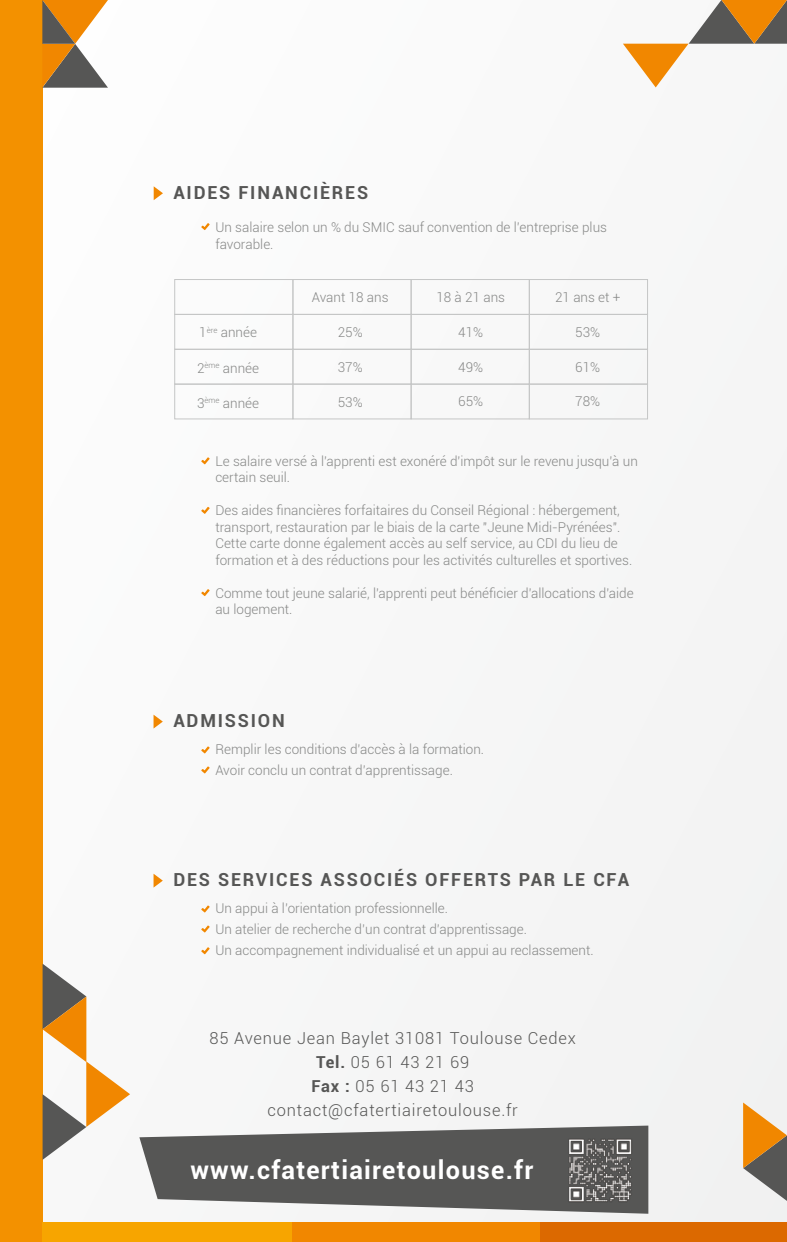
<style>
.page{position:relative;width:787px;height:1242px;background:#f7f7f7}
.page>*{position:absolute;margin:0;border:0;box-sizing:border-box;transform-origin:0 0}
.t1{font:700 25.35px "Roboto";letter-spacing:.05em;color:#fff}
.t2{font:700 18px "Roboto";letter-spacing:.1em;color:#565655}
.t3{font:300 16.5px/24px "Roboto";letter-spacing:.05em;color:#565655;text-align:center}
.t4{font:300 13.5px/16.5px "Roboto";color:#868786}
.s1{font-weight:700}
</style>
<div class="page">
<div style="left:0;top:0;width:43px;height:1242px;background:#f39100"></div>
<div style="left:42px;top:1222px;width:250px;height:20px;background:#f7a500"></div>
<div style="left:292px;top:1222px;width:249px;height:20px;background:#f18700"></div>
<div style="left:541px;top:1222px;width:246px;height:20px;background:#dc6900"></div>
<svg style="left:743px;top:1102px;width:44px;height:99px"></svg>
<svg style="left:43px;top:964px;width:87px;height:195px"></svg>
<svg style="left:42px;top:1px;width:66px;height:87px"></svg>
<svg style="left:201px;top:905px;width:9px;height:7px"></svg>
<svg style="left:201px;top:925px;width:9px;height:7px"></svg>
<svg style="left:201px;top:947px;width:9px;height:7px"></svg>
<svg style="left:154px;top:186px;width:9px;height:14px"></svg>
<svg style="left:153px;top:873px;width:10px;height:14px"></svg>
<svg style="left:201px;top:746px;width:9px;height:7px"></svg>
<svg style="left:201px;top:589px;width:9px;height:7px"></svg>
<svg style="left:201px;top:507px;width:9px;height:7px"></svg>
<svg style="left:201px;top:457px;width:9px;height:7px"></svg>
<svg style="left:201px;top:223px;width:9px;height:7px"></svg>
<svg style="left:201px;top:766px;width:9px;height:7px"></svg>
<svg style="left:153px;top:714px;width:10px;height:14px"></svg>
<div style="left:174px;top:279px;width:119px;height:36px;border:1px solid #c5c6c6"></div>
<div style="left:292px;top:279px;width:119px;height:36px;border:1px solid #c5c6c6"></div>
<div style="left:411px;top:279px;width:118px;height:36px;border:1px solid #c5c6c6"></div>
<div style="left:529px;top:279px;width:119px;height:36px;border:1px solid #c5c6c6"></div>
<div style="left:174px;top:314px;width:119px;height:36px;border:1px solid #c5c6c6"></div>
<div style="left:292px;top:314px;width:119px;height:36px;border:1px solid #c5c6c6"></div>
<div style="left:411px;top:314px;width:118px;height:36px;border:1px solid #c5c6c6"></div>
<div style="left:529px;top:314px;width:119px;height:36px;border:1px solid #c5c6c6"></div>
<div style="left:174px;top:349px;width:119px;height:35px;border:1px solid #c5c6c6"></div>
<div style="left:292px;top:349px;width:119px;height:35px;border:1px solid #c5c6c6"></div>
<div style="left:411px;top:349px;width:118px;height:35px;border:1px solid #c5c6c6"></div>
<div style="left:529px;top:349px;width:119px;height:35px;border:1px solid #c5c6c6"></div>
<div style="left:174px;top:384px;width:119px;height:35px;border:1px solid #c5c6c6"></div>
<div style="left:292px;top:384px;width:119px;height:35px;border:1px solid #c5c6c6"></div>
<div style="left:411px;top:384px;width:118px;height:35px;border:1px solid #c5c6c6"></div>
<div style="left:529px;top:384px;width:119px;height:35px;border:1px solid #c5c6c6"></div>
<svg style="left:623px;top:0;width:164px;height:87px"></svg>
<hr style="left:42px;top:0;width:66px;height:1px;background:#f18700">
<svg style="left:139px;top:1125px;width:509px;height:88px;fill:#565655"></svg>
<img style="left:560px;top:1130px;width:79px;height:79px">
<h2 class="t2" style="left:173px;top:180px;width:196px">AIDES FINANCIÈRES</h2>
<p class="t4" style="left:215px;top:219px;width:393px">Un salaire selon un % du SMIC sauf convention de l’entreprise plus favorable.</p>
<p class="t4" style="left:312px;top:289px;width:78px">Avant 18 ans</p>
<p class="t4" style="left:436px;top:288px;width:70px">18 à 21 ans</p>
<p class="t4" style="left:555px;top:288px;width:67px">21 ans et +</p>
<p class="t4" style="left:199px;top:323px;width:59px">1<sup>ère</sup> année</p>
<p class="t4" style="left:338px;top:323px;width:26px">25%</p>
<p class="t4" style="left:197px;top:359px;width:64px">2<sup>ème</sup> année</p>
<p class="t4" style="left:197px;top:394px;width:64px">3<sup>ème</sup> année</p>
<p class="t4" style="left:458px;top:323px;width:26px">41%</p>
<p class="t4" style="left:575px;top:323px;width:26px">53%</p>
<p class="t4" style="left:338px;top:358px;width:26px">37%</p>
<p class="t4" style="left:458px;top:358px;width:26px">49%</p>
<p class="t4" style="left:575px;top:358px;width:26px">61%</p>
<p class="t4" style="left:338px;top:393px;width:26px">53%</p>
<p class="t4" style="left:458px;top:393px;width:26px">65%</p>
<p class="t4" style="left:575px;top:393px;width:26px">78%</p>
<p class="t4" style="left:215px;top:452px;width:424px">Le salaire versé à l'apprenti est exonéré d'impôt sur le revenu jusqu’à un certain seuil.</p>
<p class="t4" style="left:215px;top:501px;width:418px">Des aides financières forfaitaires du Conseil Régional : hébergement, transport, restauration par le biais de la carte "Jeune Midi-Pyrénées".<br>Cette carte donne également accès au self service, au CDI du lieu de formation et à des réductions pour les activités culturelles et sportives.</p>
<p class="t4" style="left:215px;top:584px;width:420px">Comme tout jeune salarié, l'apprenti peut bénéficier d'allocations d'aide au logement.</p>
<h2 class="t2" style="left:173px;top:707px;width:113px">ADMISSION</h2>
<p class="t4" style="left:215px;top:738px;width:270px;line-height:21px">Remplir les conditions d’accès à la formation.<br>Avoir conclu un contrat d’apprentissage.</p>
<h2 class="t2" style="left:173px;top:866px;width:457px">DES SERVICES ASSOCIÉS OFFERTS PAR LE CFA</h2>
<p class="t4" style="left:215px;top:897px;width:380px;line-height:21px">Un appui à l’orientation professionnelle.<br>Un atelier de recherche d’un contrat d’apprentissage.<br>Un accompagnement individualisé et un appui au reclassement.</p>
<p class="t3" style="left:209px;top:1025px;width:368px">85 Avenue Jean Baylet 31081 Toulouse Cedex<br><span class="s1">Tel.</span> 05 61 43 21 69<br><span class="s1">Fax :</span> 05 61 43 21 43 contact@cfatertiairetoulouse.fr</p>
<h1 class="t1" style="left:190px;top:1152px;width:344px">www.cfatertiairetoulouse.fr</h1>
</div>
